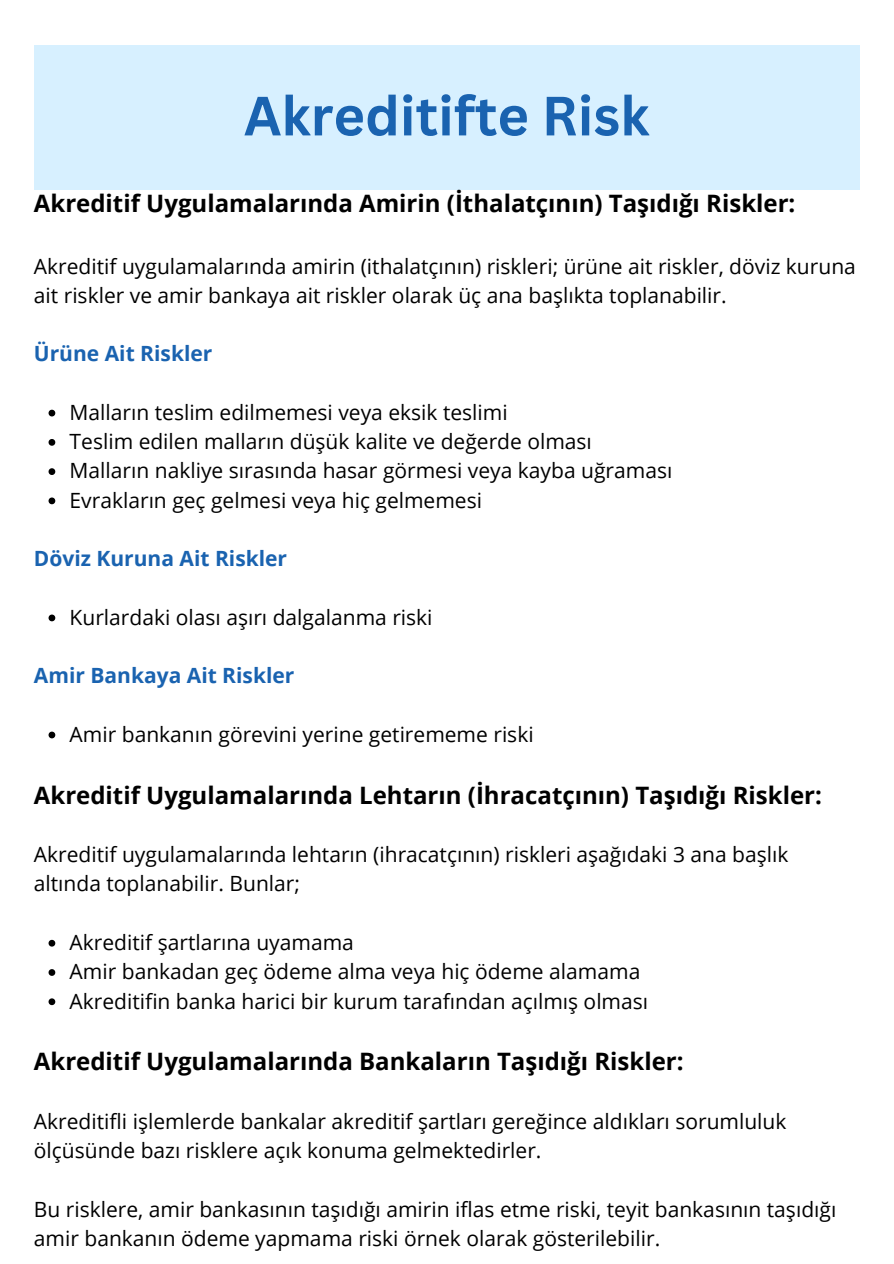
<style>
.page{position:relative;width:894px;height:1264px;background:#fff}
.page>*{position:absolute;margin:0;border:0;box-sizing:border-box;transform-origin:0 0}
.t1{font:700 54px "Canva Sans";color:#1a63b0}
.t2{font:700 24px "Open Sans";color:#000}
.t3{font:21px/29.2px "Open Sans";color:#000}
.t4{font:700 21px "Open Sans";color:#1a63b0}
</style>
<div class="page">
<div style="left:34px;top:45px;width:825px;height:144px;background:#d7f0ff"></div>
<svg style="left:49px;top:410px;width:6px;height:6px"></svg>
<svg style="left:49px;top:439px;width:6px;height:7px"></svg>
<svg style="left:49px;top:468px;width:6px;height:7px"></svg>
<svg style="left:49px;top:497px;width:6px;height:7px"></svg>
<svg style="left:49px;top:614px;width:6px;height:7px"></svg>
<svg style="left:49px;top:731px;width:6px;height:7px"></svg>
<svg style="left:49px;top:939px;width:6px;height:7px"></svg>
<svg style="left:49px;top:969px;width:6px;height:6px"></svg>
<svg style="left:49px;top:998px;width:6px;height:7px"></svg>
<p class="t1" style="left:244px;top:78px;width:407px">Akreditifte Risk</p>
<h1 class="t2" style="left:34px;top:186px;width:762px">Akreditif Uygulamalarında Amirin (İthalatçının) Taşıdığı Riskler:</h1>
<h2 class="t3" style="left:34px;top:251px;width:823px">Akreditif uygulamalarında amirin (ithalatçının) riskleri; ürüne ait riskler, döviz kuruna ait riskler ve amir bankaya ait riskler olarak üç ana başlıkta toplanabilir.</h2>
<p class="t4" style="left:34px;top:339px;width:180px">Ürüne Ait Riskler</p>
<h3 class="t3" style="left:70px;top:397px;width:439px">Malların teslim edilmemesi veya eksik teslimi</h3>
<p class="t3" style="left:70px;top:426px;width:523px">Teslim edilen malların düşük kalite ve değerde olması</p>
<p class="t3" style="left:70px;top:455px;width:604px">Malların nakliye sırasında hasar görmesi veya kayba uğraması</p>
<p class="t3" style="left:70px;top:485px;width:414px">Evrakların geç gelmesi veya hiç gelmemesi</p>
<p class="t4" style="left:34px;top:543px;width:255px">Döviz Kuruna Ait Riskler</p>
<h3 class="t3" style="left:70px;top:602px;width:364px">Kurlardaki olası aşırı dalgalanma riski</h3>
<p class="t4" style="left:34px;top:660px;width:262px">Amir Bankaya Ait Riskler</p>
<h3 class="t3" style="left:70px;top:719px;width:465px">Amir bankanın görevini yerine getirememe riski</h3>
<p class="t2" style="left:34px;top:778px;width:789px">Akreditif Uygulamalarında Lehtarın (İhracatçının) Taşıdığı Riskler:</p>
<h2 class="t3" style="left:34px;top:839px;width:755px">Akreditif uygulamalarında lehtarın (ihracatçının) riskleri aşağıdaki 3 ana başlık altında toplanabilir. Bunlar;</h2>
<p class="t3" style="left:70px;top:927px;width:286px">Akreditif şartlarına uyamama</p>
<p class="t3" style="left:70px;top:956px;width:572px">Amir bankadan geç ödeme alma veya hiç ödeme alamama</p>
<p class="t3" style="left:70px;top:985px;width:580px">Akreditifin banka harici bir kurum tarafından açılmış olması</p>
<p class="t2" style="left:34px;top:1044px;width:651px">Akreditif Uygulamalarında Bankaların Taşıdığı Riskler:</p>
<h2 class="t3" style="left:34px;top:1106px;width:753px">Akreditifli işlemlerde bankalar akreditif şartları gereğince aldıkları sorumluluk ölçüsünde bazı risklere açık konuma gelmektedirler.</h2>
<p class="t3" style="left:34px;top:1193px;width:803px">Bu risklere, amir bankasının taşıdığı amirin iflas etme riski, teyit bankasının taşıdığı amir bankanın ödeme yapmama riski örnek olarak gösterilebilir.</p>
</div>
